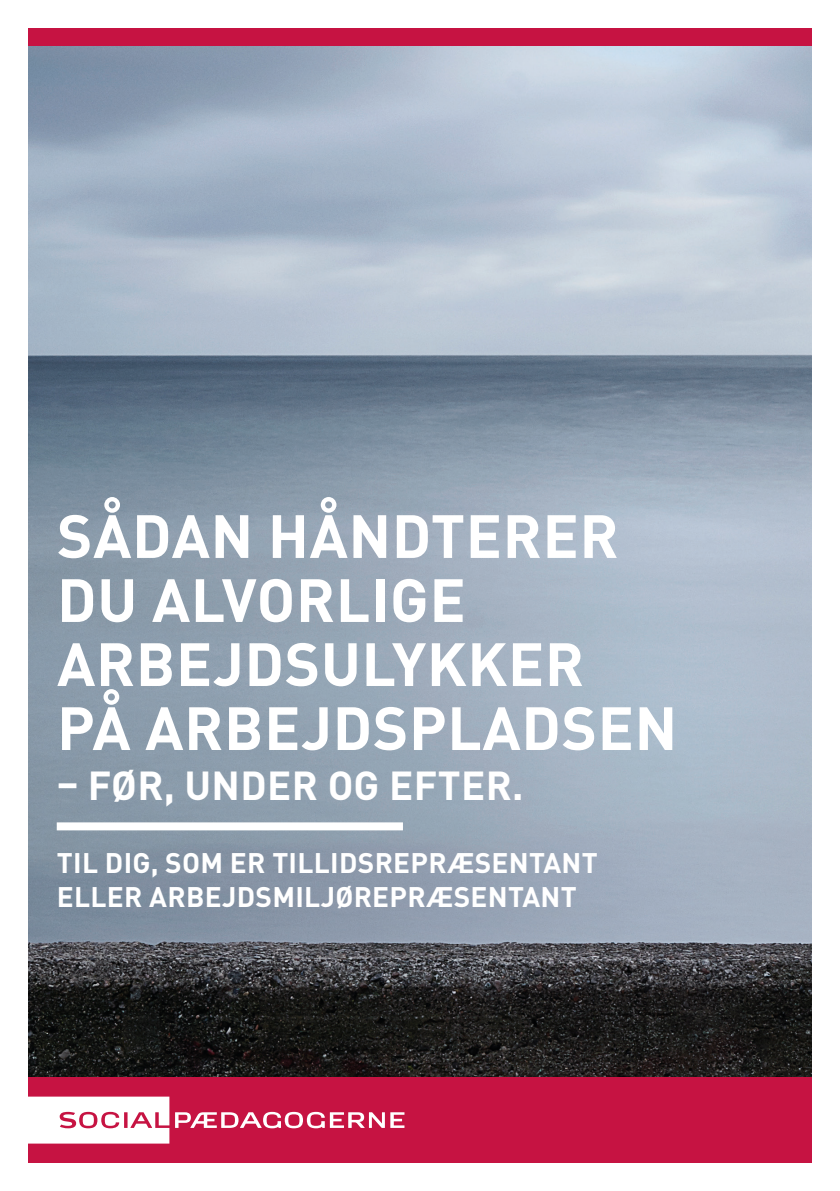
<style>
.page{position:relative;width:840px;height:1191px;background:#fff}
.page>*{position:absolute;margin:0;border:0;box-sizing:border-box;transform-origin:0 0}
.Rubrik_30_32{font:700 60px/64px "DINOT";letter-spacing:.01em;color:#fff}
.Rubrik_20_22{font:700 40px "DINOT";letter-spacing:.01em;color:#fff}
.Underrubrik_14_17{font:700 28px/34px "DINOT";letter-spacing:.01em;color:#fff}
</style>
<div class="page">
<img style="left:28px;top:45px;width:783px;height:1032px">
<div style="left:28px;top:1077px;width:783px;height:85px;background:#c61342"></div>
<svg style="left:28px;top:1096px;width:141px;height:47px;background:#f8e4e9"></svg>
<svg style="left:390px;top:1112px;width:14px;height:16px"></svg>
<svg style="left:175px;top:1111px;width:149px;height:17px"></svg>
<svg style="left:330px;top:1112px;width:54px;height:16px"></svg>
<div style="left:57px;top:822px;width:346px;height:8px;background:#fff"></div>
<div style="left:28px;top:28px;width:783px;height:17px;background:#c61342"></div>
<p class="Rubrik_30_32" style="left:57px;top:502px;width:621px">SÅDAN HÅNDTERER<br>DU ALVORLIGE<br>ARBEJDSULYKKER<br>PÅ ARBEJDSPLADSEN</p>
<p class="Rubrik_20_22" style="left:57px;top:759px;width:468px">– FØR, UNDER OG EFTER.</p>
<p class="Underrubrik_14_17" style="left:57px;top:845px;width:542px">TIL DIG, SOM ER TILLIDSREPRÆSENTANT<br>ELLER ARBEJDSMILJØREPRÆSENTANT</p>
</div>
